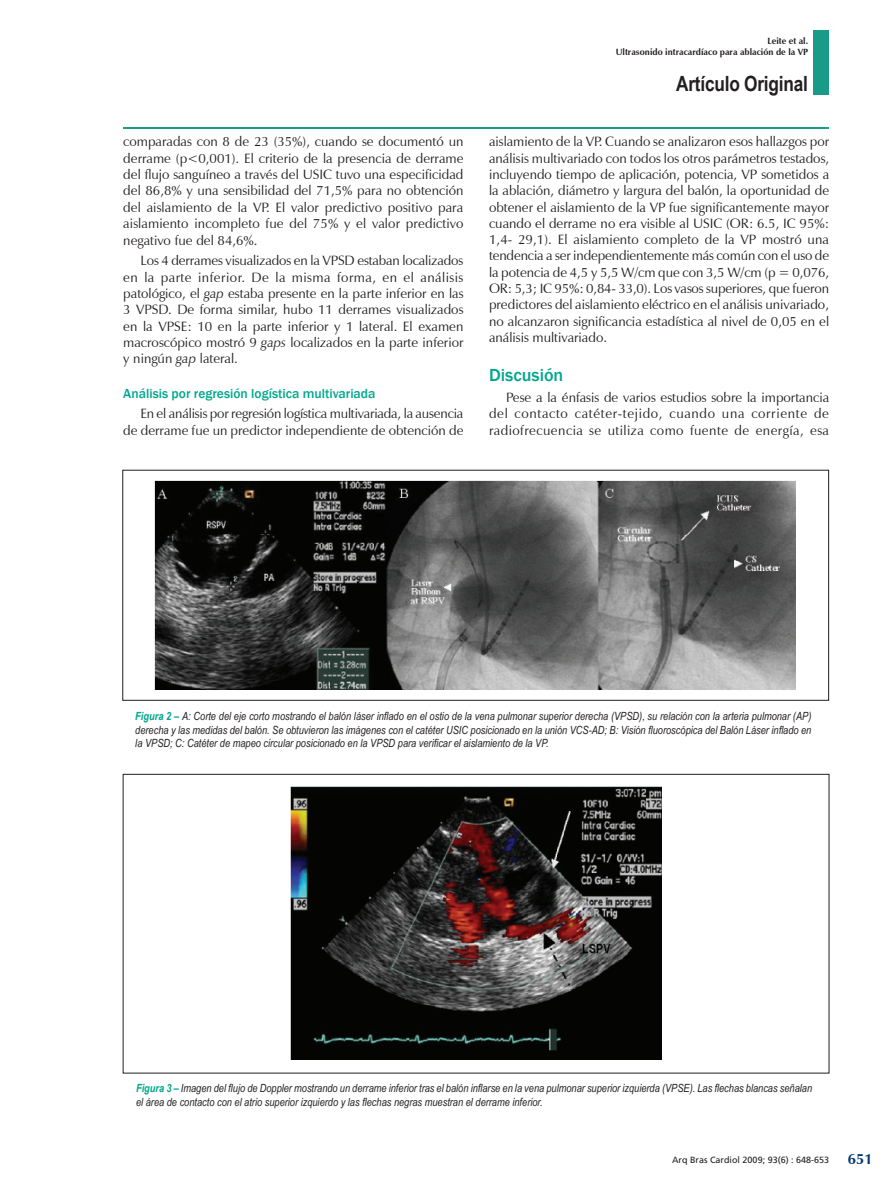
<style>
.page{position:relative;width:893px;height:1191px;background:#fff}
.page>*{position:absolute;margin:0;border:0;box-sizing:border-box;transform-origin:0 0}
.t1{font:700 21px "Arial Narrow";letter-spacing:-.01em;color:#231f20}
.z04_0_sub1{font:500 18px "Franklin Gothic";color:#00a78e}
.t2{font:700 15px "Zapf Humanist 601 BT";color:#013775}
.z05_0_texto_txt{font:13.5px/16.4px "Zapf Humanist 601 BT";color:#231f20;text-align:justify}
.z04_1_sub2{font:500 13.5px "Franklin Gothic";color:#00a78e}
.z07_4_figura_titulo{font:italic 11.25px/13.5px "Arial Narrow";color:#231f20;text-align:justify}
.t3{font:700 9px/10.8px "Zapf Humanist 601 BT";color:#231f20;text-align:right}
.t4{font:9px "Frutiger LT Std";color:#231f20}
.s1{font-style:italic}
.s2{font-weight:700;color:#00a78e}
</style>
<div class="page">
<hr style="left:123px;top:127px;width:706px;height:1px;background:#189c88">
<div style="left:813px;top:30px;width:16px;height:64px;background:#189c88"></div>
<img style="left:155px;top:480px;width:640px;height:209px">
<img style="left:291px;top:787px;width:370px;height:272px">
<p class="t3" style="left:616px;top:36px;width:194px">Leite et al.<br>Ultrasonido intracardíaco para ablación de la VP</p>
<p class="z05_0_texto_txt" style="left:123px;top:134px;width:342px">comparadas con 8 de 23 (35%), cuando se documentó un derrame (p&lt;0,001). El criterio de la presencia de derrame del flujo sanguíneo a través del USIC tuvo una especificidad del 86,8% y una sensibilidad del 71,5% para no obtención del aislamiento de la VP. El valor predictivo positivo para aislamiento incompleto fue del 75% y el valor predictivo negativo fue del 84,6%.</p>
<p class="z05_0_texto_txt" style="left:123px;top:252px;width:342px;text-indent:17px">Los 4 derrames visualizados en la VPSD estaban localizados en la parte inferior. De la misma forma, en el análisis patológico, el <span class="s1">gap</span> estaba presente en la parte inferior en las 3 VPSD. De forma similar, hubo 11 derrames visualizados en la VPSE: 10 en la parte inferior y 1 lateral. El examen macroscópico mostró 9 <span class="s1">gaps</span> localizados en la parte inferior y ningún <span class="s1">gap</span> lateral.</p>
<p class="z04_1_sub2" style="left:123px;top:385px;width:254px">Análisis por regresión logística multivariada</p>
<p class="z05_0_texto_txt" style="left:123px;top:405px;width:342px;text-align:right">En el análisis por regresión logística multivariada, la ausencia de derrame fue un predictor independiente de obtención de</p>
<h1 class="t1" style="left:676px;top:68px;width:133px">Artículo Original</h1>
<p class="z05_0_texto_txt" style="left:489px;top:134px;width:342px">aislamiento de la VP. Cuando se analizaron esos hallazgos por análisis multivariado con todos los otros parámetros testados, incluyendo tiempo de aplicación, potencia, VP sometidos a la ablación, diámetro y largura del balón, la oportunidad de obtener el aislamiento de la VP fue significantemente mayor cuando el derrame no era visible al USIC (OR: 6.5, IC 95%:<br>1,4- 29,1). El aislamiento completo de la VP mostró una tendencia a ser independientemente más común con el uso de la potencia de 4,5 y 5,5 W/cm que con 3,5 W/cm (p = 0,076, OR: 5,3; IC 95%: 0,84- 33,0). Los vasos superiores, que fueron predictores del aislamiento eléctrico en el análisis univariado, no alcanzaron significancia estadística al nivel de 0,05 en el análisis multivariado.</p>
<p class="z04_0_sub1" style="left:489px;top:364px;width:76px">Discusión</p>
<p class="z05_0_texto_txt" style="left:489px;top:389px;width:342px;text-indent:17px">Pese a la énfasis de varios estudios sobre la importancia del contacto catéter-tejido, cuando una corriente de radiofrecuencia se utiliza como fuente de energía, esa</p>
<p class="z07_4_figura_titulo" style="left:135px;top:709px;width:678px"><span class="s2">Figura 2 –</span> A: Corte del eje corto mostrando el balón láser inflado en el ostio de la vena pulmonar superior derecha (VPSD), su relación con la arteria pulmonar (AP) derecha y las medidas del balón. Se obtuvieron las imágenes con el catéter USIC posicionado en la unión VCS-AD; B: Visión fluoroscópica del Balón Láser inflado en la VPSD; C: Catéter de mapeo circular posicionado en la VPSD para verificar el aislamiento de la VP.</p>
<p class="z07_4_figura_titulo" style="left:136px;top:1081px;width:678px"><span class="s2">Figura 3 –</span> Imagen del flujo de Doppler mostrando un derrame inferior tras el balón inflarse en la vena pulmonar superior izquierda (VPSE). Las flechas blancas señalan el área de contacto con el atrio superior izquierdo y las flechas negras muestran el derrame inferior.</p>
<p class="t4" style="left:672px;top:1154px;width:159px">Arq Bras Cardiol 2009; 93(6) : 648-653</p>
<p class="t2" style="left:848px;top:1149px;width:26px">651</p>
</div>
